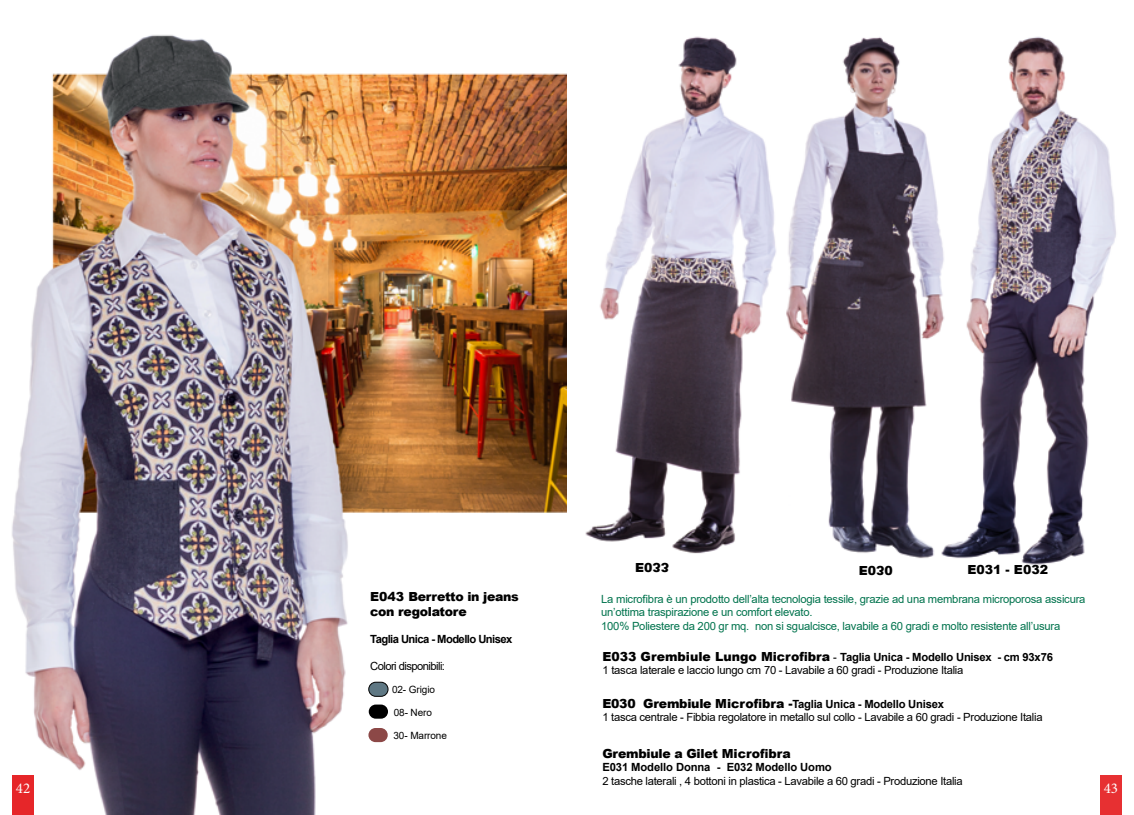
<style>
.page{position:relative;width:1134px;height:815px;background:#fff}
.page>*{position:absolute;margin:0;border:0;box-sizing:border-box;transform-origin:0 0}
.t1{font:15px "Minion Pro";color:#fff}
.t2{font:900 12.5px/15px "Arial";letter-spacing:-.02em;color:#000}
.t3{font:900 12.5px "Arial";color:#000}
.t4{font:11.25px/13.5px "Arial";letter-spacing:-.025em;color:#000}
.t5{font:11.25px/13.5px "Arial";letter-spacing:-.02em;color:#00734d}
.t6{font:700 11.25px "Arial";letter-spacing:-.01em;color:#000}
.t7{font:700 11.25px "Arial";letter-spacing:-.05em;color:#000}
.t8{font:11.25px "Arial";letter-spacing:-.05em;color:#000}
.t9{font:10px "Arial";letter-spacing:-.01em;color:#000}
.s1{font-weight:900;font-size:12.5px}
.s2{font-weight:700}
</style>
<div class="page">
<img style="left:12px;top:35px;width:555px;height:780px">
<div style="left:378px;top:704px;width:74px;height:16px;background:#fff;border-radius:5px"></div>
<div style="left:369px;top:705px;width:19px;height:14px;background:#000;border-radius:7px"></div>
<div style="left:377px;top:682px;width:68px;height:15px;background:#fff;border-radius:5px"></div>
<div style="left:369px;top:682px;width:19px;height:14px;background:#5f7884;border-radius:7px"></div>
<div style="left:368px;top:682px;width:20px;height:15px;border:1px solid #000;border-radius:7px"></div>
<div style="left:378px;top:728px;width:86px;height:14px;background:#fff;border-radius:5px"></div>
<div style="left:368px;top:728px;width:20px;height:14px;background:#8c4847;border-radius:7px"></div>
<img style="left:585px;top:36px;width:531px;height:529px">
<div style="left:1100px;top:775px;width:21px;height:40px;background:#e73032"></div>
<div style="left:12px;top:775px;width:22px;height:40px;background:#e62629"></div>
<svg style="left:636px;top:563px;width:33px;height:2px"></svg>
<p class="t2" style="left:370px;top:589px;width:150px">E043 Berretto in jeans con regolatore</p>
<p class="t7" style="left:370px;top:631px;width:144px">Taglia Unica - Modello Unisex</p>
<p class="t8" style="left:370px;top:658px;width:76px">Colori disponibili:</p>
<p class="t9" style="left:394px;top:705px;width:40px">08- Nero</p>
<p class="t9" style="left:392px;top:683px;width:44px">02- Grigio</p>
<p class="t9" style="left:393px;top:729px;width:55px">30- Marrone</p>
<p class="t3" style="left:967px;top:560px;width:82px">E031 - E032</p>
<p class="t5" style="left:601px;top:592px;width:486px">La microfibra è un prodotto dell’alta tecnologia tessile, grazie ad una membrana microporosa assicura un’ottima traspirazione e un comfort elevato.<br>100% Poliestere da 200 gr mq. non si sgualcisce, lavabile a 60 gradi e molto resistente all’usura</p>
<p class="t4" style="left:602px;top:650px;width:452px"><span class="s1">E033 Grembiule Lungo Microfibra</span> - <span class="s2">Taglia Unica - Modello Unisex - cm 93x76<br></span>1 tasca laterale e laccio lungo cm 70 - Lavabile a 60 gradi - Produzione Italia</p>
<p class="t4" style="left:602px;top:697px;width:442px"><span class="s1">E030 Grembiule Microfibra -</span><span class="s2">Taglia Unica - Modello Unisex<br></span>1 tasca centrale - Fibbia regolatore in metallo sul collo - Lavabile a 60 gradi - Produzione Italia</p>
<p class="t2" style="left:602px;top:745px;width:190px">Grembiule a Gilet Microfibra</p>
<p class="t6" style="left:602px;top:759px;width:231px">E031 Modello Donna - E032 Modello Uomo</p>
<p class="t4" style="left:602px;top:774px;width:362px">2 tasche laterali , 4 bottoni in plastica - Lavabile a 60 gradi - Produzione Italia</p>
<h1 class="t1" style="left:16px;top:778px;width:16px">42</h1>
<h1 class="t1" style="left:1104px;top:778px;width:16px">43</h1>
</div>
